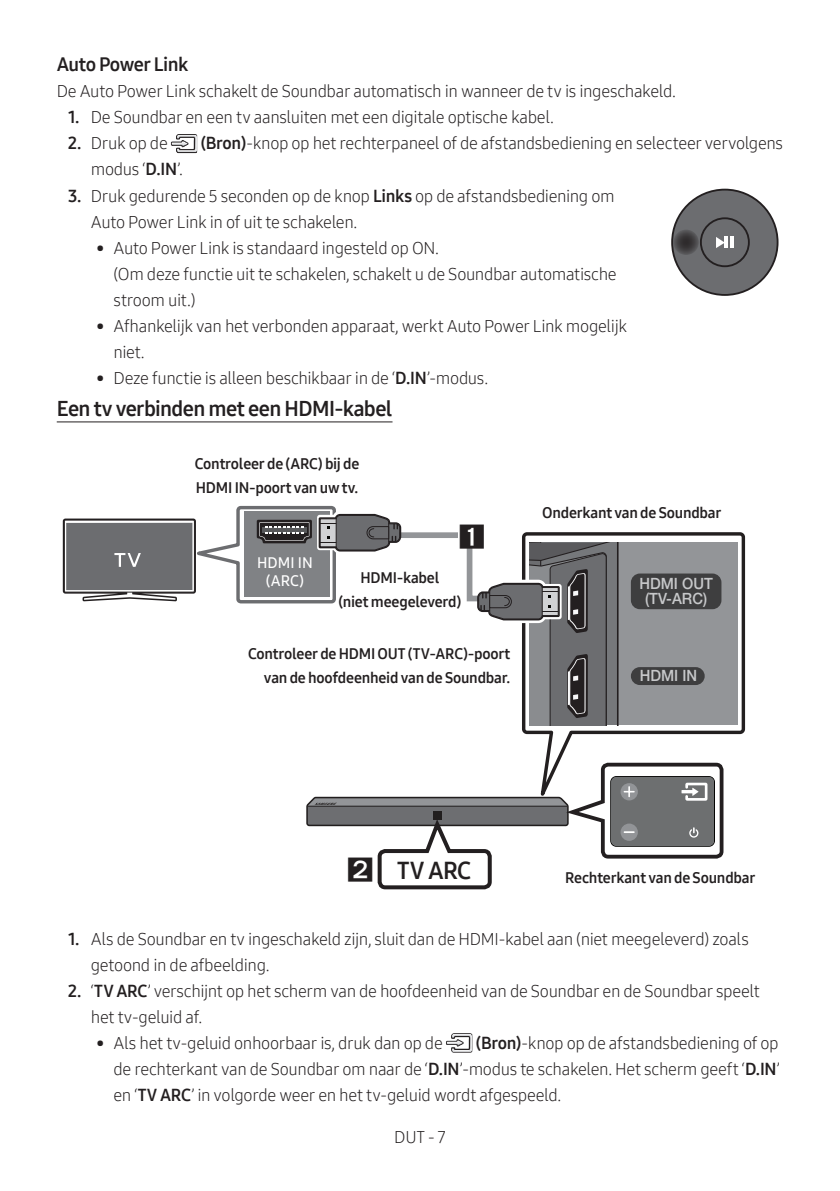
<style>
.page{position:relative;width:840px;height:1191px;background:#fff}
.page>*{position:absolute;margin:0;border:0;box-sizing:border-box;transform-origin:0 0}
.t1{font:24px "Samsung One 700";color:#231f20}
.NoTOC-Heading3{font:21px "Samsung One 700";letter-spacing:-.03em;color:#231f20}
.Heading4{font:19px "Samsung One 700";letter-spacing:-.03em;color:#231f20}
.Description-L{font:17px/26px "Samsung One 300";letter-spacing:-.02em;color:#231f20}
.t2{font:500 15.6px/14.8px "Helvetica Neue cp";color:#c7c8ca;text-align:center;scale:.95 1}
.t3{font:15.2px/18.2px "Samsung One Korean 600";color:#fff;text-align:center}
.t4{font:15px/24px "Samsung One 700";letter-spacing:-.015em;color:#231f20}
.s1{font-family:"Samsung One 700"}
</style>
<div class="page">
<hr style="left:57px;top:421px;width:335px;height:1px;background:#231f20">
<svg style="left:171px;top:141px;width:5px;height:5px"></svg>
<img style="left:176px;top:134px;width:21px;height:19px">
<svg style="left:522px;top:532px;width:224px;height:229px"></svg>
<svg style="left:446px;top:1040px;width:5px;height:5px"></svg>
<img style="left:451px;top:1033px;width:21px;height:19px">
<div style="left:670px;top:189px;width:108px;height:107px;background:#6c6d70;border:2px solid #231f20;border-radius:50%"></div>
<div style="left:699px;top:217px;width:50px;height:50px;background:#6c6d70;border:2px solid #231f20;border-radius:50%"></div>
<svg style="left:716px;top:237px;width:11px;height:11px"></svg>
<svg style="left:730px;top:237px;width:3px;height:11px"></svg>
<svg style="left:673px;top:229px;width:25px;height:26px"></svg>
<svg style="left:63px;top:505px;width:674px;height:220px"></svg>
<svg style="left:306px;top:761px;width:418px;height:129px"></svg>
<p class="Heading4" style="left:57px;top:52px;width:133px">Auto Power Link</p>
<p class="Description-L" style="left:57px;top:78px;width:620px">De Auto Power Link schakelt de Soundbar automatisch in wanneer de tv is ingeschakeld.</p>
<p class="Description-L" style="left:68px;top:104px;width:487px"><span class="s1">1.</span> De Soundbar en een tv aansluiten met een digitale optische kabel.</p>
<p class="Description-L" style="left:68px;top:130px;width:101px"><span class="s1">2.</span> Druk op de</p>
<p class="Description-L" style="left:201px;top:130px;width:583px"><span class="s1">(Bron)</span>-knop op het rechterpaneel of de afstandsbediening en selecteer vervolgens</p>
<p class="Description-L" style="left:91px;top:156px;width:94px">modus ‘<span class="s1">D.IN</span>’.</p>
<p class="Description-L" style="left:91px;top:182px;width:525px;text-indent:-23px"><span class="s1">3.</span> Druk gedurende 5 seconden op de knop <span class="s1">Links</span> op de afstandsbediening om<br>Auto Power Link in of uit te schakelen.</p>
<p class="Description-L" style="left:113px;top:234px;width:504px;text-indent:-17px">• Auto Power Link is standaard ingesteld op ON.<br>(Om deze functie uit te schakelen, schakelt u de Soundbar automatische stroom uit.)</p>
<p class="Description-L" style="left:113px;top:312px;width:515px;text-indent:-17px">• Afhankelijk van het verbonden apparaat, werkt Auto Power Link mogelijk niet.</p>
<p class="Description-L" style="left:96px;top:364px;width:393px">• Deze functie is alleen beschikbaar in de ‘<span class="s1">D.IN</span>’-modus.</p>
<p class="NoTOC-Heading3" style="left:57px;top:394px;width:337px">Een tv verbinden met een HDMI-kabel</p>
<p class="t4" style="left:195px;top:451px;width:166px">Controleer de (ARC) bij de<br>HDMI IN-poort van uw tv.</p>
<p class="t3" style="left:257px;top:553px;width:57px">HDMI IN (ARC)</p>
<p class="t4" style="left:338px;top:565px;width:124px;text-align:center">HDMI-kabel<br>(niet meegeleverd)</p>
<p class="t4" style="left:248px;top:642px;width:264px;text-align:right">Controleer de HDMI OUT (TV-ARC)-poort van de hoofdeenheid van de Soundbar.</p>
<p class="t4" style="left:541px;top:500px;width:181px">Onderkant van de Soundbar</p>
<p class="t2" style="left:639px;top:576px;width:79px">HDMI OUT (TV-ARC)</p>
<p class="t2" style="left:639px;top:668px;width:62px">HDMI IN</p>
<p class="t1" style="left:397px;top:854px;width:75px">TV ARC</p>
<p class="t4" style="left:565px;top:865px;width:191px">Rechterkant van de Soundbar</p>
<p class="Description-L" style="left:91px;top:925px;width:659px;text-indent:-23px"><span class="s1">1.</span> Als de Soundbar en tv ingeschakeld zijn, sluit dan de HDMI-kabel aan (niet meegeleverd) zoals getoond in de afbeelding.</p>
<p class="Description-L" style="left:91px;top:977px;width:670px;text-indent:-23px"><span class="s1">2.</span> ‘<span class="s1">TV ARC</span>’ verschijnt op het scherm van de hoofdeenheid van de Soundbar en de Soundbar speelt het tv-geluid af.</p>
<p class="Description-L" style="left:96px;top:1029px;width:348px">• Als het tv-geluid onhoorbaar is, druk dan op de</p>
<p class="Description-L" style="left:113px;top:1029px;width:667px;text-align:justify;text-indent:362px"><span class="s1">(Bron)</span>-knop op de afstandsbediening of op de rechterkant van de Soundbar om naar de ‘<span class="s1">D.IN</span>’-modus te schakelen. Het scherm geeft ‘<span class="s1">D.IN</span>’ en ‘<span class="s1">TV ARC</span>’ in volgorde weer en het tv-geluid wordt afgespeeld.</p>
<p class="Description-L" style="left:394px;top:1123px;width:53px">DUT - 7</p>
</div>
